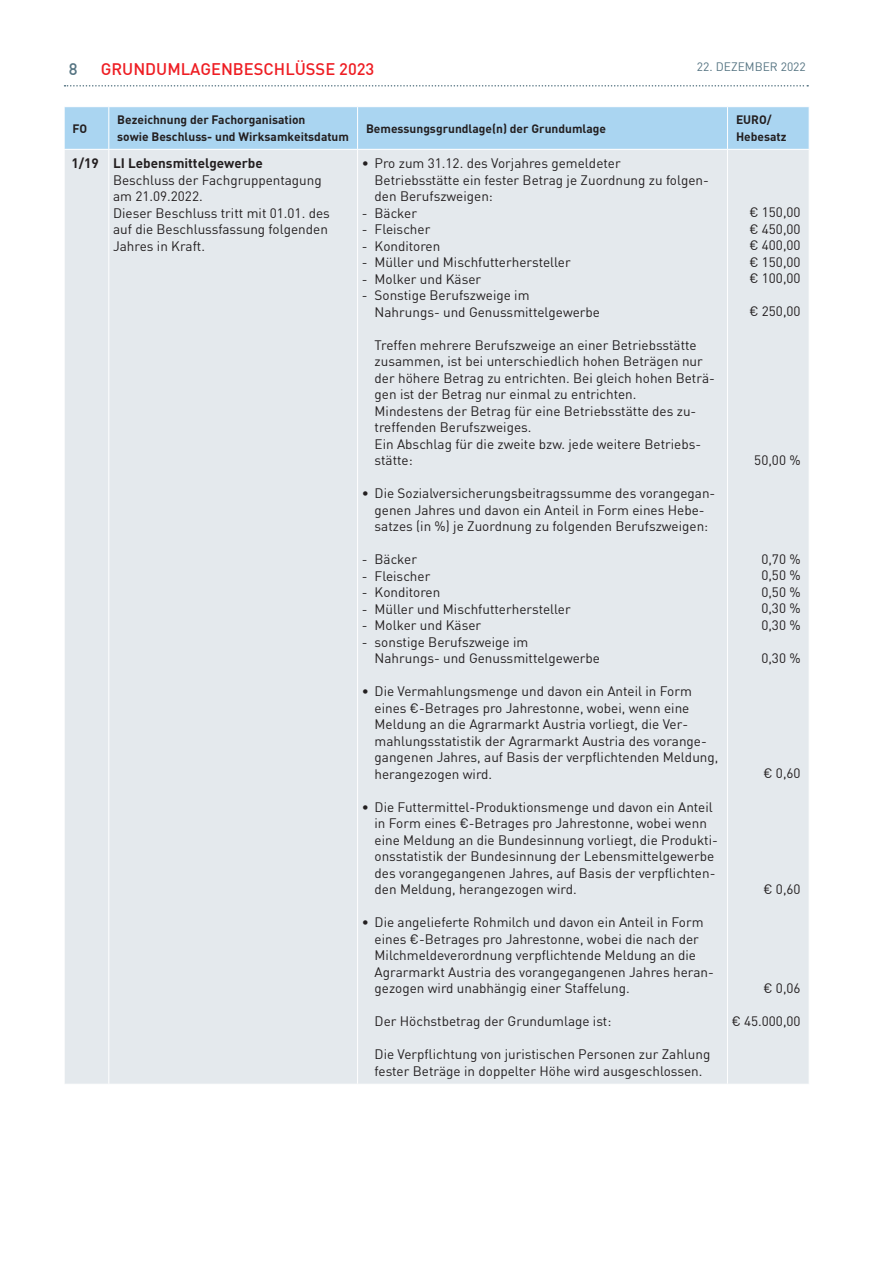
<style>
.page{position:relative;width:893px;height:1263px;background:#fff}
.page>*{position:absolute;margin:0;border:0;box-sizing:border-box;transform-origin:0 0}
.t1{font:500 16.5px "DIN";color:#ee1d23}
.t2{font:500 16.5px "DIN";color:#557482}
.t3{font:13.5px/16.5px "DIN";color:#231f20}
.t4{font:700 13.5px "DIN";color:#231f20}
.t5{font:700 12px/16.5px "DIN";color:#231f20}
.t6{font:12px "DIN";color:#557482}
</style>
<div class="page">
<svg style="left:65px;top:85px;width:743px;height:2px"></svg>
<div style="left:65px;top:107px;width:744px;height:42px;background:#aad5f1"></div>
<div style="left:65px;top:150px;width:744px;height:934px;background:#e4e9ed"></div>
<hr style="left:108px;top:150px;width:1px;height:934px;background:#fff">
<hr style="left:357px;top:150px;width:1px;height:934px;background:#fff">
<hr style="left:727px;top:150px;width:1px;height:934px;background:#fff">
<hr style="left:108px;top:107px;width:1px;height:42px;background:#fff">
<hr style="left:357px;top:107px;width:1px;height:42px;background:#fff">
<hr style="left:727px;top:107px;width:1px;height:42px;background:#fff">
<p class="t2" style="left:69px;top:58px;width:10px">8</p>
<p class="t1" style="left:101px;top:58px;width:275px">GRUNDUMLAGENBESCHLÜSSE 2023</p>
<p class="t6" style="left:697px;top:59px;width:110px">22. DEZEMBER 2022</p>
<p class="t5" style="left:73px;top:119px;width:16px">FO</p>
<p class="t5" style="left:117px;top:111px;width:233px">Bezeichnung der Fachorganisation<br>sowie Beschluss- und Wirksamkeitsdatum</p>
<p class="t5" style="left:366px;top:119px;width:242px">Bemessungsgrundlage(n) der Grundumlage</p>
<p class="t5" style="left:736px;top:111px;width:52px">EURO/<br>Hebesatz</p>
<p class="t4" style="left:72px;top:154px;width:193px">1/19 LI Lebensmittelgewerbe</p>
<p class="t3" style="left:113px;top:171px;width:218px">Beschluss der Fachgruppentagung am 21.09.2022.<br>Dieser Beschluss tritt mit 01.01. des auf die Beschlussfassung folgenden<br>Jahres in Kraft.</p>
<p class="t3" style="left:375px;top:155px;width:336px;text-indent:-13px">• Pro zum 31.12. des Vorjahres gemeldeter<br>Betriebsstätte ein fester Betrag je Zuordnung zu folgen&shy;den Berufszweigen:</p>
<p class="t3" style="left:362px;top:204px;width:57px">- Bäcker</p>
<p class="t3" style="left:362px;top:221px;width:70px">- Fleischer</p>
<p class="t3" style="left:362px;top:237px;width:80px">- Konditoren</p>
<p class="t3" style="left:362px;top:254px;width:210px">- Müller und Mischfutterhersteller</p>
<p class="t3" style="left:362px;top:270px;width:121px">- Molker und Käser</p>
<p class="t3" style="left:375px;top:287px;width:227px;text-indent:-13px">- Sonstige Berufszweige im<br>Nahrungs- und Genussmittelgewerbe</p>
<p class="t3" style="left:375px;top:336px;width:342px">Treffen mehrere Berufszweige an einer Betriebsstätte zusammen, ist bei unterschiedlich hohen Beträgen nur der höhere Betrag zu entrichten. Bei gleich hohen Beträ&shy;gen ist der Betrag nur einmal zu entrichten.<br>Mindestens der Betrag für eine Betriebsstätte des zu&shy;treffenden Berufszweiges.<br>Ein Abschlag für die zweite bzw. jede weitere Betriebs&shy;stätte:</p>
<p class="t3" style="left:362px;top:485px;width:355px;text-align:center">• Die Sozialversicherungsbeitragssumme des vorangegan&shy;genen Jahres und davon ein Anteil in Form eines Hebe&shy;satzes (in %) je Zuordnung zu folgenden Berufszweigen:</p>
<p class="t3" style="left:362px;top:551px;width:57px">- Bäcker</p>
<p class="t3" style="left:362px;top:567px;width:70px">- Fleischer</p>
<p class="t3" style="left:362px;top:584px;width:80px">- Konditoren</p>
<p class="t3" style="left:362px;top:600px;width:210px">- Müller und Mischfutterhersteller</p>
<p class="t3" style="left:362px;top:617px;width:121px">- Molker und Käser</p>
<p class="t3" style="left:375px;top:633px;width:227px;text-indent:-13px">- sonstige Berufszweige im<br>Nahrungs- und Genussmittelgewerbe</p>
<p class="t3" style="left:375px;top:683px;width:345px;text-indent:-13px">• Die Vermahlungsmenge und davon ein Anteil in Form eines €-Betrages pro Jahrestonne, wobei, wenn eine Meldung an die Agrarmarkt Austria vorliegt, die Ver&shy;mahlungsstatistik der Agrarmarkt Austria des vorange&shy;gangenen Jahres, auf Basis der verpflichtenden Meldung, herangezogen wird.</p>
<p class="t3" style="left:375px;top:798px;width:345px;text-indent:-13px">• Die Futtermittel-Produktionsmenge und davon ein Anteil in Form eines €-Betrages pro Jahrestonne, wobei wenn eine Meldung an die Bundesinnung vorliegt, die Produkti&shy;onsstatistik der Bundesinnung der Lebensmittelgewerbe des vorangegangenen Jahres, auf Basis der verpflichten&shy;den Meldung, herangezogen wird.</p>
<p class="t3" style="left:375px;top:914px;width:341px;text-indent:-13px">• Die angelieferte Rohmilch und davon ein Anteil in Form eines €-Betrages pro Jahrestonne, wobei die nach der Milchmeldeverordnung verpflichtende Meldung an die Agrarmarkt Austria des vorangegangenen Jahres heran&shy;gezogen wird unabhängig einer Staffelung.</p>
<p class="t3" style="left:375px;top:1013px;width:238px">Der Höchstbetrag der Grundumlage ist:</p>
<p class="t3" style="left:375px;top:1046px;width:337px">Die Verpflichtung von juristischen Personen zur Zahlung fester Beträge in doppelter Höhe wird ausgeschlossen.</p>
<p class="t3" style="left:749px;top:204px;width:53px;text-align:justify">€ 150,00 € 450,00 € 400,00 € 150,00 € 100,00</p>
<p class="t3" style="left:749px;top:303px;width:53px">€ 250,00</p>
<p class="t3" style="left:754px;top:451px;width:48px">50,00 %</p>
<p class="t3" style="left:761px;top:550px;width:41px;text-align:justify">0,70 % 0,50 % 0,50 % 0,30 % 0,30 %</p>
<p class="t3" style="left:761px;top:649px;width:41px">0,30 %</p>
<p class="t3" style="left:763px;top:765px;width:39px">€ 0,60</p>
<p class="t3" style="left:763px;top:880px;width:39px">€ 0,60</p>
<p class="t3" style="left:763px;top:979px;width:39px">€ 0,06</p>
<p class="t3" style="left:732px;top:1012px;width:70px">€ 45.000,00</p>
</div>
